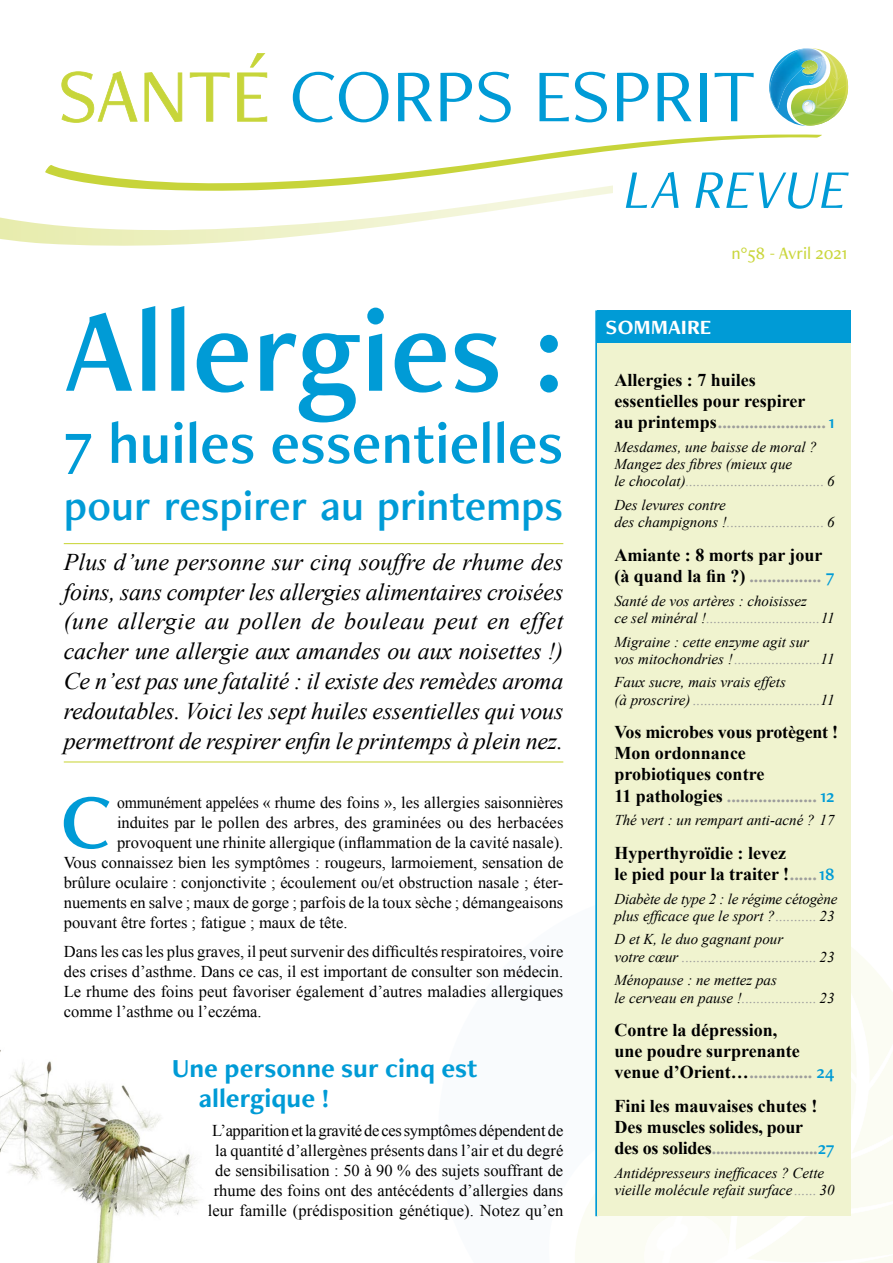
<style>
.page{position:relative;width:893px;height:1263px;background:#fff}
.page>*{position:absolute;margin:0;border:0;box-sizing:border-box;transform-origin:0 0}
.DOSSIER___UNE___Titr{font:121.5px "Freight Neo Pro Semi";color:#009bd6}
._2A-0A_-_Lettrine{font:79.8px "Freight Neo Pro Semi";color:#009bd6}
.DOSSIER___UNE___Sous{font:60px "Freight Neo Pro Semi";color:#009bd6}
.DOSSIER___UNE___Sous-2{font:43.5px "Freight Neo Pro Semi";color:#009bd6}
.TITRE_-_Cyan_-_Niv{font:700 27px/29.8px "Freight Neo Pro";color:#009bd6}
.CHAPO{font:italic 24px/29.8px "Times New Roman";letter-spacing:-.01em;color:#000;text-align:justify}
.EDITO___Onglet{font:700 21px "Freight Neo Pro";color:#fff}
.t1{font:700 18px/21px "Times New Roman";color:#000}
.NUMERO{font:500 18px "Freight Neo Pro";color:#cad63c}
._2A-0A{font:16.5px/20px "Times New Roman";color:#000;text-align:justify}
._2A-0A_-_Lettrine-2{font:16.5px "Times New Roman";color:#000}
._2A-0A_-_Lettrine-3{font:16.5px "Times New Roman";color:#000;scale:.95 1}
.t2{font:italic 15px/17.2px "Times New Roman";color:#000}
.t3{font:italic 15px/17.2px "Times New Roman";color:#9d9d9c}
.s1{color:#9d9d9c}
.s2{font-family:"Freight Neo Pro Semi";font-weight:400;color:#009bd6}
.s3{color:#000}
</style>
<div class="page">
<svg style="left:584px;top:947px;width:309px;height:316px"></svg>
<img style="left:0;top:1050px;width:199px;height:213px">
<hr style="left:64px;top:543px;width:499px;height:1px;background:#cad63c">
<hr style="left:64px;top:761px;width:499px;height:1px;background:#cad63c">
<hr style="left:595px;top:310px;width:2px;height:906px;background:#009bd6">
<div style="left:597px;top:310px;width:254px;height:906px;background:#f0f3cf"></div>
<div style="left:597px;top:310px;width:254px;height:33px;background:#009bd6"></div>
<svg style="left:0;top:196px;width:590px;height:50px"></svg>
<svg style="left:626px;top:196px;width:53px;height:12px"></svg>
<svg style="left:695px;top:172px;width:154px;height:37px"></svg>
<svg style="left:45px;top:134px;width:777px;height:62px"></svg>
<svg style="left:61px;top:71px;width:77px;height:52px"></svg>
<svg style="left:144px;top:72px;width:38px;height:50px"></svg>
<svg style="left:190px;top:72px;width:40px;height:50px"></svg>
<svg style="left:237px;top:53px;width:30px;height:69px"></svg>
<svg style="left:293px;top:72px;width:95px;height:50px"></svg>
<svg style="left:398px;top:72px;width:34px;height:49px"></svg>
<svg style="left:440px;top:72px;width:32px;height:49px"></svg>
<svg style="left:479px;top:72px;width:32px;height:50px"></svg>
<svg style="left:539px;top:73px;width:30px;height:48px"></svg>
<svg style="left:575px;top:72px;width:32px;height:50px"></svg>
<svg style="left:617px;top:72px;width:32px;height:49px"></svg>
<svg style="left:658px;top:72px;width:34px;height:49px"></svg>
<div style="left:700px;top:73px;width:6px;height:48px;background:#009bd6"></div>
<svg style="left:715px;top:73px;width:39px;height:48px"></svg>
<img style="left:769px;top:80px;width:22px;height:42px">
<img style="left:770px;top:52px;width:21px;height:58px">
<svg style="left:791px;top:48px;width:58px;height:78px"></svg>
<img style="left:809px;top:59px;width:17px;height:25px">
<p class="DOSSIER___UNE___Titr" style="left:64px;top:268px;width:501px">Allergies :</p>
<p class="DOSSIER___UNE___Sous" style="left:64px;top:402px;width:501px">7 huiles essentielles</p>
<p class="DOSSIER___UNE___Sous-2" style="left:64px;top:476px;width:501px">pour respirer au printemps</p>
<p class="CHAPO" style="left:64px;top:546px;width:501px">Plus d’une personne sur cinq souffre de rhume des foins, sans compter les allergies alimentaires croisées (une allergie au pollen de bouleau peut en effet cacher une allergie aux amandes ou aux noisettes !)<br>Ce n’est pas une fatalité : il existe des remèdes aroma redoutables. Voici les sept huiles essentielles qui vous permettront de respirer enfin le printemps à plein nez.</p>
<p class="_2A-0A_-_Lettrine" style="left:61px;top:767px;width:53px">C</p>
<p class="_2A-0A_-_Lettrine-3" style="left:117px;top:792px;width:471px">ommunément appelées « rhume des foins », les allergies saisonnières</p>
<p class="_2A-0A_-_Lettrine-2" style="left:117px;top:811px;width:448px">induites par le pollen des arbres, des graminées ou des herbacées</p>
<p class="_2A-0A_-_Lettrine-2" style="left:117px;top:831px;width:448px">provoquent une rhinite allergique (inflammation de la cavité nasale).</p>
<p class="_2A-0A_-_Lettrine-2" style="left:64px;top:851px;width:501px">Vous connaissez bien les symptômes : rougeurs, larmoiement, sensation de</p>
<p class="_2A-0A_-_Lettrine-2" style="left:64px;top:871px;width:501px">brûlure oculaire : conjonctivite ; écoulement ou/et obstruction nasale ; éter‑</p>
<p class="_2A-0A_-_Lettrine-2" style="left:64px;top:891px;width:501px">nuements en salve ; maux de gorge ; parfois de la toux sèche ; démangeaisons</p>
<p class="_2A-0A_-_Lettrine-2" style="left:64px;top:911px;width:285px">pouvant être fortes ; fatigue ; maux de tête.</p>
<p class="_2A-0A" style="left:64px;top:942px;width:501px">Dans les cas les plus graves, il peut survenir des difficultés respiratoires, voire des crises d’asthme. Dans ce cas, il est important de consulter son médecin.<br>Le rhume des foins peut favoriser également d’autres maladies allergiques comme l’asthme ou l’eczéma.</p>
<p class="TITRE_-_Cyan_-_Niv" style="left:199px;top:1052px;width:280px;text-indent:-27px">Une personne sur cinq est allergique !</p>
<p class="_2A-0A" style="left:208px;top:1121px;width:357px;text-align:center">L’apparition et la gravité de ces symptômes dépendent de la quantité d’allergènes présents dans l’air et du degré de sensibilisation : 50 à 90 % des sujets souffrant de rhume des foins ont des antécédents d’allergies dans leur famille (prédisposition génétique). Notez qu’en</p>
<p class="NUMERO" style="left:731px;top:241px;width:117px">n°58 - Avril 2021</p>
<p class="EDITO___Onglet" style="left:605px;top:313px;width:108px">SOMMAIRE</p>
<p class="t1" style="left:614px;top:369px;width:222px">Allergies : 7 huiles essentielles pour respirer<br>au printemps<span class="s1">........................</span><span class="s2">1</span></p>
<p class="t2" style="left:614px;top:438px;width:222px">Mesdames, une baisse de moral ?<br>Mangez des fibres (mieux que<br>le chocolat)<span class="s1">.....................................</span> 6</p>
<p class="t2" style="left:614px;top:496px;width:222px">Des levures contre<br>des champignons !<span class="s1">..........................</span> 6</p>
<p class="t1" style="left:614px;top:544px;width:222px">Amiante : 8 morts par jour (à quand la fin ?) <span class="s1">................</span> <span class="s2">7</span></p>
<p class="t2" style="left:614px;top:592px;width:222px">Santé de vos artères : choisissez<br>ce sel minéral !<span class="s1">...............................</span>11</p>
<p class="t2" style="left:614px;top:633px;width:222px">Migraine : cette enzyme agit sur<br>vos mitochondries !<span class="s1">.......................</span>11</p>
<p class="t2" style="left:614px;top:673px;width:222px">Faux sucre, mais vrais effets<br>(à proscrire) <span class="s1">..................................</span>11</p>
<p class="t1" style="left:614px;top:721px;width:225px">Vos microbes vous protègent !<br>Mon ordonnance probiotiques contre<br>11 pathologies <span class="s1">....................</span> <span class="s2">12</span></p>
<p class="t2" style="left:614px;top:811px;width:222px">Thé vert : un rempart anti‑acné ? 17</p>
<p class="t1" style="left:614px;top:842px;width:222px">Hyperthyroïdie : levez<br>le pied pour la traiter !<span class="s1">......</span><span class="s2">18</span></p>
<p class="t2" style="left:614px;top:889px;width:224px">Diabète de type 2 : le régime cétogène plus efficace que le sport ?<span class="s1">...........</span> 23</p>
<p class="t3" style="left:614px;top:930px;width:222px"><span class="s3">D et K, le duo gagnant pour<br>votre cœur</span> .................................... <span class="s3">23</span></p>
<p class="t2" style="left:614px;top:971px;width:222px">Ménopause : ne mettez pas<br>le cerveau en pause !<span class="s1">....................</span> 23</p>
<p class="t1" style="left:614px;top:1019px;width:222px">Contre la dépression,<br>une poudre surprenante venue d’Orient…<span class="s1">..............</span> <span class="s2">24</span></p>
<p class="t1" style="left:614px;top:1095px;width:222px">Fini les mauvaises chutes !<br>Des muscles solides, pour<br>des os solides<span class="s1">.........................</span><span class="s2">27</span></p>
<p class="t2" style="left:614px;top:1164px;width:222px">Antidépresseurs inefficaces ? Cette vieille molécule refait surface <span class="s1">......</span> 30</p>
</div>
